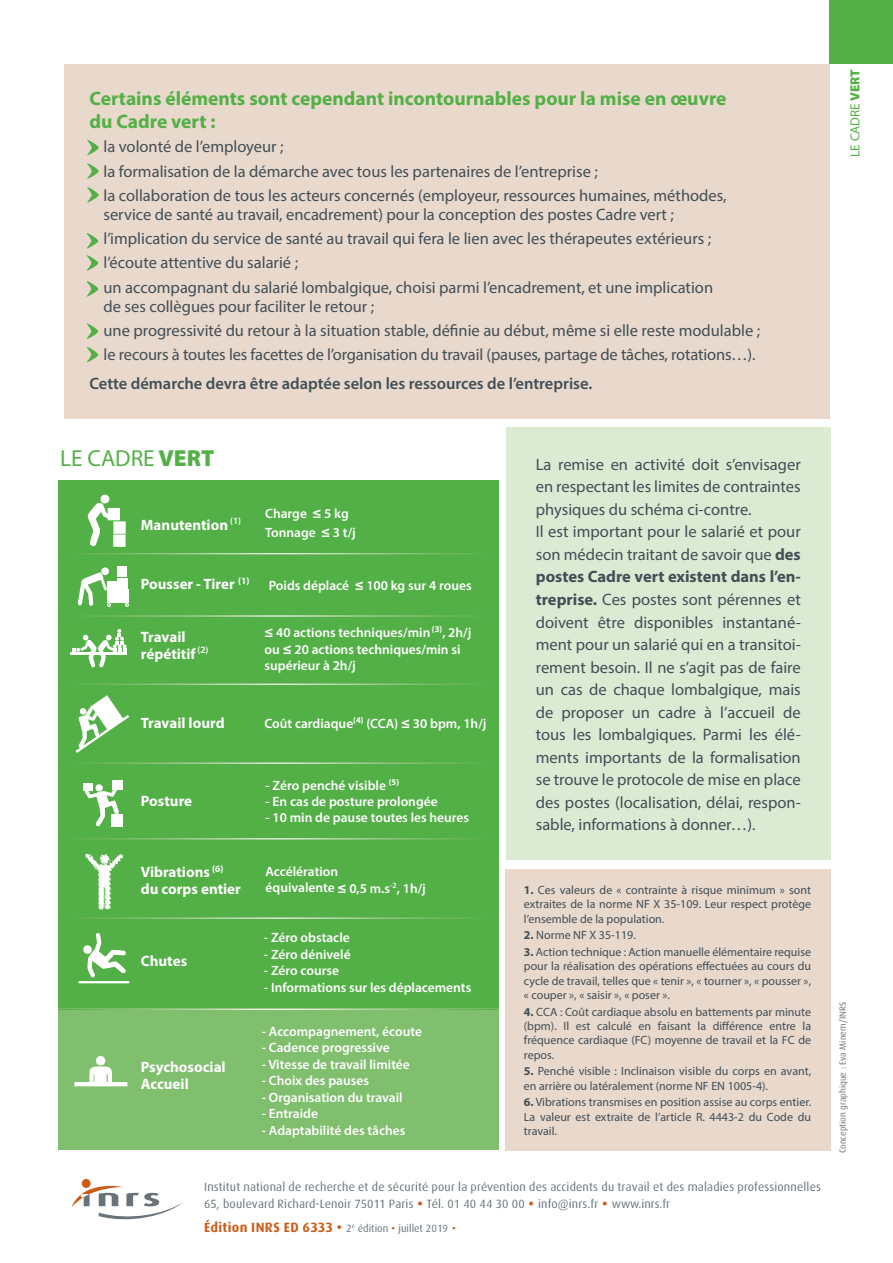
<style>
.page{position:relative;width:893px;height:1263px;background:#fff}
.page>*{position:absolute;margin:0;border:0;box-sizing:border-box;transform-origin:0 0}
.t1{font:23.25px "Myriad Pro";color:#53b047}
.t2{font:700 19.5px/23.4px "Myriad Pro";color:#53b047}
.t3{font:16.5px/22.5px "Myriad Pro";color:#414f56}
.t4{font:600 16.5px "Myriad Pro";color:#414f56}
.t5{font:700 15px/16.5px "Myriad Pro";color:#fff}
.t6{font:600 13.5px/16.5px "Myriad Pro";color:#fff}
.t7{font:13.2px "Myriad Pro";color:#53b047}
.t8{font:12px/14.4px "Myriad Pro";color:#414f56;text-align:justify}
.t9{font:12px/16.5px "Dax OT";letter-spacing:.015em;color:#687379}
.t10{font:10.5px "Dax OT";color:#687379}
.t11{font:9px "Dax OT";color:#687379}
.s1{font-weight:900}
.s2{font-weight:900;font-size:15px}
.s3{font-weight:700}
.s4{font-size:21px;color:#cc5d18}
.s5{font-weight:700;font-size:13.5px;color:#cc5d18}
.s6{font-size:13.5px;color:#cc5d18}
</style>
<div class="page">
<div style="left:58px;top:481px;width:441px;height:539px;background:#53b047"></div>
<div style="left:64px;top:65px;width:765px;height:354px;background:#e9d8cc"></div>
<div style="left:506px;top:428px;width:324px;height:432px;background:#daead3"></div>
<div style="left:58px;top:1008px;width:441px;height:142px;background:#80bf6e"></div>
<svg style="left:74px;top:1056px;width:53px;height:30px"></svg>
<div style="left:108px;top:508px;width:12px;height:12px;background:#fff"></div>
<div style="left:113px;top:534px;width:13px;height:13px;background:#fff"></div>
<div style="left:113px;top:521px;width:13px;height:13px;background:#fff"></div>
<svg style="left:87px;top:494px;width:26px;height:52px"></svg>
<svg style="left:75px;top:695px;width:54px;height:58px"></svg>
<svg style="left:85px;top:854px;width:38px;height:55px"></svg>
<div style="left:107px;top:589px;width:21px;height:14px;background:#fff"></div>
<div style="left:117px;top:578px;width:11px;height:11px;background:#fff"></div>
<div style="left:107px;top:582px;width:10px;height:7px;background:#fff"></div>
<div style="left:117px;top:567px;width:10px;height:10px;background:#fff"></div>
<div style="left:101px;top:567px;width:8px;height:8px;background:#fff;border-radius:50%"></div>
<svg style="left:77px;top:571px;width:34px;height:36px"></svg>
<svg style="left:125px;top:603px;width:4px;height:4px"></svg>
<hr style="left:70px;top:652px;width:57px;height:3px;background:#fff">
<svg style="left:72px;top:629px;width:55px;height:39px"></svg>
<div style="left:111px;top:814px;width:12px;height:12px;background:#fff"></div>
<div style="left:112px;top:780px;width:11px;height:9px;background:#fff"></div>
<svg style="left:85px;top:784px;width:34px;height:43px"></svg>
<div style="left:83px;top:783px;width:10px;height:7px;background:#fff"></div>
<svg style="left:83px;top:933px;width:43px;height:44px"></svg>
<hr style="left:79px;top:981px;width:49px;height:2px;background:#fff">
<hr style="left:59px;top:684px;width:439px;height:1px;background:#fff">
<hr style="left:59px;top:615px;width:439px;height:2px;background:#fff">
<hr style="left:59px;top:553px;width:439px;height:1px;background:#fff">
<hr style="left:59px;top:762px;width:439px;height:2px;background:#fff">
<hr style="left:59px;top:838px;width:439px;height:1px;background:#fff">
<hr style="left:59px;top:917px;width:439px;height:2px;background:#fff">
<div style="left:505px;top:869px;width:325px;height:281px;background:#e9d8cc"></div>
<svg style="left:87px;top:139px;width:12px;height:17px"></svg>
<svg style="left:87px;top:163px;width:12px;height:16px"></svg>
<svg style="left:87px;top:187px;width:12px;height:16px"></svg>
<svg style="left:87px;top:233px;width:11px;height:38px"></svg>
<svg style="left:87px;top:281px;width:11px;height:16px"></svg>
<svg style="left:87px;top:323px;width:11px;height:16px"></svg>
<svg style="left:87px;top:346px;width:11px;height:17px"></svg>
<div style="left:82px;top:1179px;width:9px;height:9px;background:#cc5d18;border-radius:50%"></div>
<svg style="left:71px;top:1184px;width:112px;height:36px"></svg>
<hr style="left:59px;top:1009px;width:439px;height:1px;background:#fff">
<div style="left:829px;top:0;width:64px;height:64px;background:#53b047"></div>
<p class="t2" style="left:90px;top:86px;width:639px">Certains éléments sont cependant incontournables pour la mise en œuvre du Cadre vert :</p>
<p class="t3" style="left:103px;top:135px;width:625px;line-height:24px">la volonté de l’employeur ;<br>la formalisation de la démarche avec tous les partenaires de l’entreprise ;<br>la collaboration de tous les acteurs concernés (employeur, ressources humaines, méthodes,</p>
<p class="t3" style="left:103px;top:203px;width:611px;line-height:24px">service de santé au travail, encadrement) pour la conception des postes Cadre vert ; l’implication du service de santé au travail qui fera le lien avec les thérapeutes extérieurs ; l’écoute attentive du salarié ;<br>un accompagnant du salarié lombalgique, choisi parmi l’encadrement, et une implication</p>
<p class="t3" style="left:103px;top:295px;width:658px;line-height:24px">de ses collègues pour faciliter le retour ;<br>une progressivité du retour à la situation stable, définie au début, même si elle reste modulable ; le recours à toutes les facettes de l’organisation du travail (pauses, partage de tâches, rotations…).</p>
<p class="t4" style="left:90px;top:373px;width:504px">Cette démarche devra être adaptée selon les ressources de l’entreprise.</p>
<p class="t7" style="left:847px;top:157px;width:89px;rotate:-90deg">LE CADRE <span class="s1">VERT</span></p>
<h1 class="t1" style="left:60px;top:443px;width:156px">LE CADRE <span class="s1">VERT</span></h1>
<p class="t5" style="left:141px;top:516px;width:102px">Manutention <sup>(1)</sup></p>
<p class="t6" style="left:265px;top:504px;width:92px;line-height:19px">Charge <span class="s2">≤</span> 5 kg<br>Tonnage <span class="s2">≤</span> 3 t/j</p>
<p class="t5" style="left:141px;top:576px;width:110px">Pousser - Tirer <sup>(1)</sup></p>
<p class="t6" style="left:269px;top:577px;width:204px">Poids déplacé <span class="s2">≤</span> 100 kg sur 4 roues</p>
<p class="t5" style="left:141px;top:628px;width:69px">Travail répétitif <sup>(2)</sup></p>
<p class="t6" style="left:264px;top:624px;width:208px"><span class="s2">≤</span> 40 actions techniques/min <sup>(3)</sup>, 2h/j ou <span class="s2">≤</span> 20 actions techniques/min si supérieur à 2h/j</p>
<p class="t5" style="left:141px;top:714px;width:85px">Travail lourd</p>
<p class="t6" style="left:264px;top:715px;width:224px">Coût cardiaque<sup>(4)</sup> (CCA) <span class="s2">≤</span> 30 bpm, 1h/j</p>
<p class="t5" style="left:141px;top:792px;width:53px">Posture</p>
<p class="t5" style="left:141px;top:863px;width:102px">Vibrations <sup>(6) </sup>du corps entier</p>
<p class="t5" style="left:141px;top:952px;width:48px">Chutes</p>
<p class="t5" style="left:141px;top:1058px;width:86px">Psychosocial<br>Accueil</p>
<p class="t6" style="left:266px;top:776px;width:135px">- Zéro penché visible <sup>(5)</sup></p>
<p class="t6" style="left:266px;top:793px;width:174px">- En cas de posture prolongée</p>
<p class="t6" style="left:266px;top:809px;width:205px">- 10 min de pause toutes les heures</p>
<p class="t6" style="left:266px;top:863px;width:162px">Accélération<br>équivalente <span class="s2">≤</span> 0,5 m.s<sup>-2</sup>, 1h/j</p>
<p class="t6" style="left:264px;top:929px;width:87px">- Zéro obstacle</p>
<p class="t6" style="left:264px;top:945px;width:88px">- Zéro dénivelé</p>
<p class="t6" style="left:264px;top:962px;width:77px">- Zéro course</p>
<p class="t6" style="left:264px;top:978px;width:209px">- Informations sur les déplacements</p>
<p class="t6" style="left:262px;top:1023px;width:162px">- Accompagnement, écoute</p>
<p class="t6" style="left:262px;top:1039px;width:129px">- Cadence progressive</p>
<p class="t6" style="left:262px;top:1056px;width:149px">- Vitesse de travail limitée</p>
<p class="t6" style="left:262px;top:1072px;width:109px">- Choix des pauses</p>
<p class="t6" style="left:262px;top:1089px;width:142px">- Organisation du travail</p>
<p class="t6" style="left:262px;top:1105px;width:58px">- Entraide</p>
<p class="t6" style="left:262px;top:1122px;width:145px">- Adaptabilité des tâches</p>
<p class="t3" style="left:536px;top:453px;width:266px">La remise en activité doit s’envisager en respectant les limites de contraintes physiques du schéma ci-contre.<br>Il est important pour le salarié et pour son médecin traitant de savoir que <span class="s3">des postes Cadre vert existent dans l’en&shy;treprise.</span> Ces postes sont pérennes et doivent être disponibles instantané&shy;ment pour un salarié qui en a transitoi&shy;rement besoin. Il ne s’agit pas de faire un cas de chaque lombalgique, mais de proposer un cadre à l’accueil de tous les lombalgiques. Parmi les élé&shy;ments importants de la formalisation se trouve le protocole de mise en place des postes (localisation, délai, respon&shy;sable, informations à donner…).</p>
<p class="t8" style="left:524px;top:882px;width:289px"><span class="s3">1.</span> Ces valeurs de « contrainte à risque minimum » sont extraites de la norme NF X 35-109. Leur respect protège l’ensemble de la population.</p>
<p class="t8" style="left:524px;top:928px;width:113px"><span class="s3">2.</span> Norme NF X 35-119.</p>
<p class="t8" style="left:524px;top:944px;width:289px"><span class="s3">3.</span> Action technique : Action manuelle élémentaire requise pour la réalisation des opérations effectuées au cours du cycle de travail, telles que « tenir », « tourner », « pousser », « couper », « saisir », « poser ».</p>
<p class="t8" style="left:524px;top:1004px;width:289px"><span class="s3">4.</span> CCA : Coût cardiaque absolu en battements par minute (bpm). Il est calculé en faisant la différence entre la fréquence cardiaque (FC) moyenne de travail et la FC de repos.</p>
<p class="t8" style="left:524px;top:1064px;width:289px"><span class="s3">5.</span> Penché visible : Inclinaison visible du corps en avant, en arrière ou latéralement (norme NF EN 1005-4).</p>
<p class="t8" style="left:524px;top:1095px;width:289px"><span class="s3">6.</span> Vibrations transmises en position assise au corps entier.<br>La valeur est extraite de l’article R. 4443-2 du Code du travail.</p>
<p class="t9" style="left:204px;top:1178px;width:618px">Institut national de recherche et de sécurité pour la prévention des accidents du travail et des maladies professionnelles<br>65, boulevard Richard-Lenoir 75011 Paris <span class="s4">•</span> Tél. 01 40 44 30 00 <span class="s4">•</span> info@inrs.fr <span class="s4">•</span> www.inrs.fr</p>
<p class="t10" style="left:204px;top:1221px;width:254px"><span class="s5">Édition INRS ED 6333 •</span> 2<sup>e</sup> édition <span class="s6">•</span> juillet 2019 <span class="s6">•</span></p>
<p class="t11" style="left:837px;top:1153px;width:153px;rotate:-90deg">Conception graphique : Eva Minem/INRS</p>
</div>
